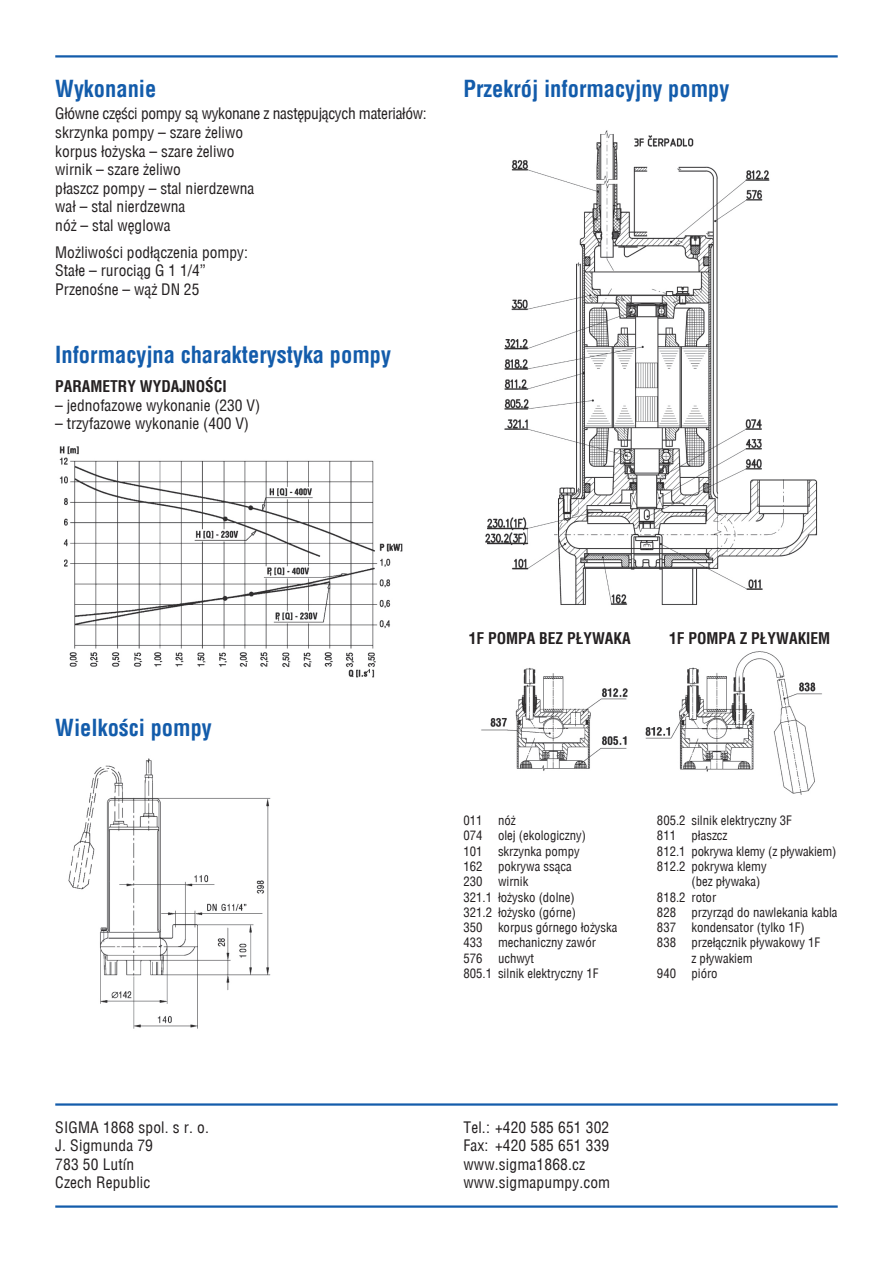
<style>
.page{position:relative;width:893px;height:1263px;background:#fff}
.page>*{position:absolute;margin:0;border:0;box-sizing:border-box;transform-origin:0 0}
._03{font:700 22.5px "Switzerland Condensed";color:#135cab}
.text{font:15.45px/18.6px "Switzerland Condensed";color:#231f20}
.text-2{font:700 15.45px "Switzerland Condensed";color:#231f20}
.text-3{font:15.45px "Switzerland Condensed";letter-spacing:-.02em;color:#231f20}
.popiska{font:12.75px/15.3px "Switzerland Condensed";color:#231f20}
</style>
<div class="page">
<img style="left:481px;top:130px;width:341px;height:665px">
<hr style="left:55px;top:55px;width:783px;height:3px;background:#135cab">
<hr style="left:55px;top:1103px;width:783px;height:3px;background:#135cab">
<hr style="left:55px;top:1205px;width:783px;height:3px;background:#135cab">
<img style="left:59px;top:446px;width:344px;height:232px">
<img style="left:68px;top:758px;width:203px;height:271px">
<p class="_03" style="left:55px;top:75px;width:103px">Wykonanie</p>
<p class="text-3" style="left:55px;top:105px;width:373px">Główne części pompy są wykonane z następujących materiałów:</p>
<p class="text" style="left:55px;top:123px;width:189px">skrzynka pompy – szare żeliwo</p>
<p class="text" style="left:55px;top:142px;width:181px">korpus łożyska – szare żeliwo</p>
<p class="text" style="left:55px;top:160px;width:127px">wirnik – szare żeliwo</p>
<p class="text" style="left:55px;top:179px;width:200px">płaszcz pompy – stal nierdzewna</p>
<p class="text" style="left:55px;top:197px;width:131px">wał – stal nierdzewna</p>
<p class="text" style="left:55px;top:216px;width:117px">nóż – stal węglowa</p>
<p class="text" style="left:55px;top:243px;width:194px">Możliwości podłączenia pompy:</p>
<p class="text" style="left:55px;top:261px;width:152px">Stałe – rurociąg G 1 1/4”</p>
<p class="text" style="left:55px;top:280px;width:146px">Przenośne – wąż DN 25</p>
<p class="_03" style="left:55px;top:341px;width:337px">Informacyjna charakterystyka pompy</p>
<p class="text-2" style="left:55px;top:377px;width:37px">Paramet</p>
<p class="text-2" style="left:118px;top:377px;width:53px">ry wydajno</p>
<p class="text-2" style="left:205px;top:377px;width:16px">ści</p>
<p class="text" style="left:55px;top:396px;width:207px">– jednofazowe wykonanie (230 V)</p>
<p class="text" style="left:55px;top:414px;width:195px">– trzyfazowe wykonanie (400 V)</p>
<p class="_03" style="left:463px;top:75px;width:267px">Przekrój informacyjny pompy</p>
<p class="_03" style="left:55px;top:714px;width:158px">Wielkości pompy</p>
<p class="text" style="left:55px;top:1118px;width:155px">Sigma 1868 spol. s r. o.</p>
<p class="text" style="left:55px;top:1136px;width:99px">J. Sigmunda 79<br>783 50 Lutín</p>
<p class="text" style="left:55px;top:1173px;width:97px">Czech Republic</p>
<p class="text-2" style="left:469px;top:629px;width:163px">1F POMPA BEZ PŁYWAKA</p>
<p class="text-2" style="left:669px;top:629px;width:163px">1F POMPA Z PŁYWAKIEM</p>
<p class="popiska" style="left:463px;top:813px;width:54px">011 nóż</p>
<p class="popiska" style="left:463px;top:828px;width:124px">074 olej (ekologiczny)</p>
<p class="popiska" style="left:463px;top:843px;width:118px">101 skrzynka pompy</p>
<p class="popiska" style="left:463px;top:859px;width:110px">162 pokrywa ssąca</p>
<p class="popiska" style="left:463px;top:874px;width:66px">230 wirnik</p>
<p class="popiska" style="left:463px;top:889px;width:113px">321.1 łożysko (dolne)</p>
<p class="popiska" style="left:463px;top:904px;width:114px">321.2 łożysko (górne)</p>
<p class="popiska" style="left:463px;top:920px;width:156px">350 korpus górnego łożyska</p>
<p class="popiska" style="left:463px;top:935px;width:134px">433 mechaniczny zawór</p>
<p class="popiska" style="left:463px;top:950px;width:72px">576 uchwyt</p>
<p class="popiska" style="left:463px;top:966px;width:136px">805.1 silnik elektryczny 1F</p>
<p class="popiska" style="left:657px;top:813px;width:136px">805.2 silnik elektryczny 3F</p>
<p class="popiska" style="left:657px;top:828px;width:72px">811 płaszcz</p>
<p class="popiska" style="left:657px;top:843px;width:181px">812.1 pokrywa klemy (z pływakiem)</p>
<p class="popiska" style="left:691px;top:859px;width:77px;text-indent:-34px">812.2 pokrywa klemy (bez pływaka)</p>
<p class="popiska" style="left:657px;top:889px;width:61px">818.2 rotor</p>
<p class="popiska" style="left:657px;top:904px;width:182px">828 przyrząd do nawlekania kabla</p>
<p class="popiska" style="left:657px;top:920px;width:149px">837 kondensator (tylko 1F)</p>
<p class="popiska" style="left:691px;top:935px;width:130px;text-indent:-34px">838 przełącznik pływakowy 1F z pływakiem</p>
<p class="popiska" style="left:657px;top:966px;width:62px">940 pióro</p>
<p class="text" style="left:463px;top:1118px;width:147px">Tel.: +420 585 651 302<br>Fax: +420 585 651 339</p>
<p class="text" style="left:463px;top:1155px;width:123px">www.sigma1868.cz</p>
<p class="text" style="left:463px;top:1173px;width:148px">www.sigmapumpy.com</p>
</div>
